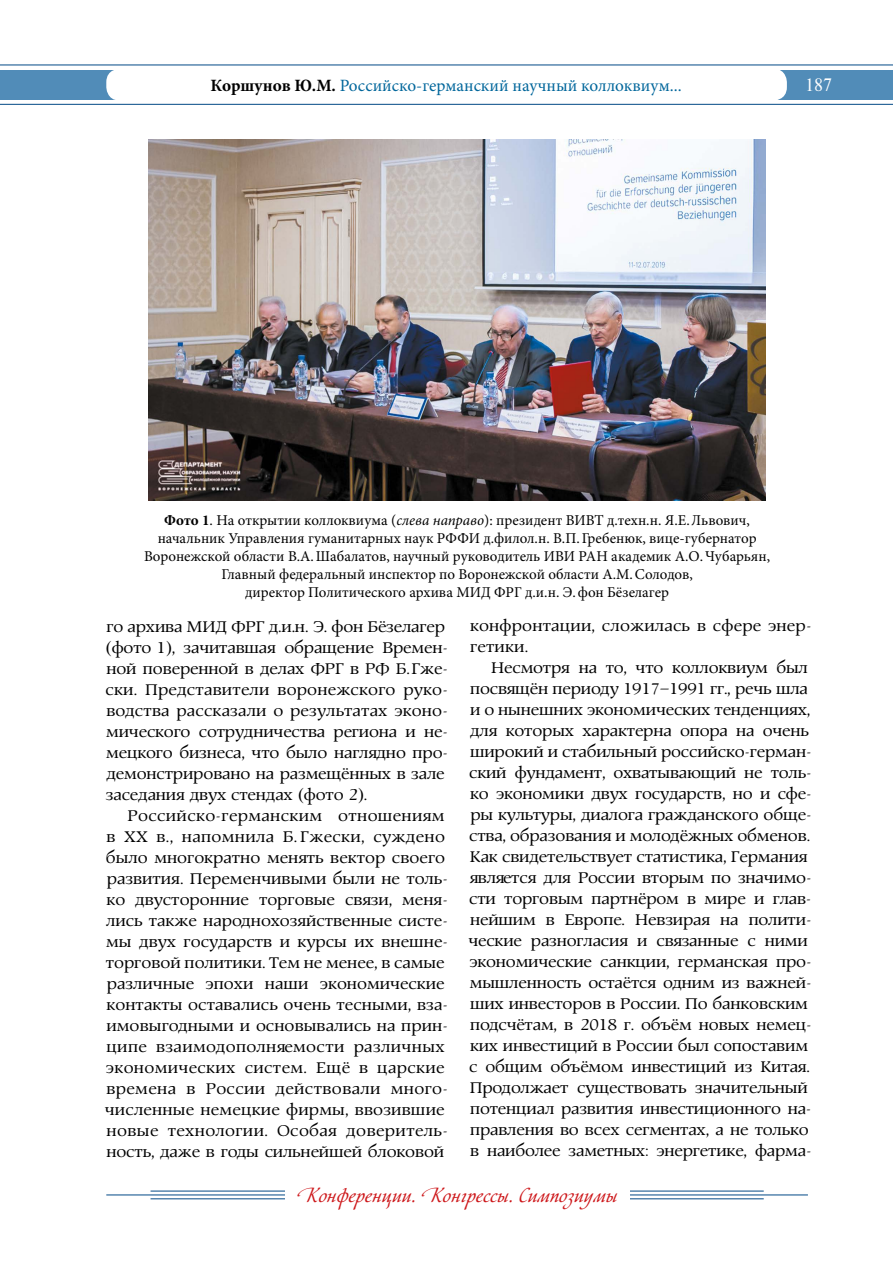
<style>
.page{position:relative;width:893px;height:1263px;background:#fff}
.page>*{position:absolute;margin:0;border:0;box-sizing:border-box;transform-origin:0 0}
.t1{font:19.5px "Cometa C";color:#cd171a}
.t2{font:18px "Newton C";color:#fff}
.t3{font:17.25px/21px "Prospect C";letter-spacing:-.01em;color:#000}
.t4{font:17.25px "Minion Pro";color:#00669b}
.t5{font:17.25px/21px "Prospect C";letter-spacing:.01em;color:#000}
.t6{font:15px/18px "Minion Pro";color:#000;text-align:center}
.s1{font-weight:700;color:#000}
.s2{font-weight:700}
.s3{font-style:italic}
</style>
<div class="page">
<div style="left:0;top:70px;width:893px;height:30px;background:#518cb8"></div>
<div style="left:106px;top:69px;width:681px;height:32px;background:#fff;border-radius:14px"></div>
<hr style="left:0;top:65px;width:893px;height:1px;background:#024986">
<hr style="left:0;top:104px;width:893px;height:1px;background:#024986">
<hr style="left:553px;top:1194px;width:255px;height:1px;background:#024986">
<hr style="left:106px;top:1194px;width:255px;height:1px;background:#024986">
<hr style="left:151px;top:1191px;width:210px;height:1px;background:#024986">
<hr style="left:553px;top:1191px;width:211px;height:1px;background:#024986">
<hr style="left:151px;top:1198px;width:210px;height:1px;background:#024986">
<hr style="left:553px;top:1198px;width:211px;height:1px;background:#024986">
<div style="left:285px;top:1178px;width:344px;height:33px;background:#fff"></div>
<img style="left:149px;top:139px;width:616px;height:362px">
<p class="t4" style="left:211px;top:74px;width:473px"><span class="s1">Коршунов Ю.М.</span> Российско-германский научный коллоквиум...</p>
<p class="t2" style="left:805px;top:75px;width:28px">187</p>
<p class="t6" style="left:144px;top:511px;width:628px"><span class="s2">Фото 1</span>. На открытии коллоквиума (<span class="s3">слева направо</span>): президент ВИВТ д.техн.н. Я.Е.Львович, начальник Управления гуманитарных наук РФФИ д.филол.н. В.П.Гребенюк, вице-губернатор Воронежской области В.А.Шабалатов, научный руководитель ИВИ РАН академик А.О.Чубарьян, Главный федеральный инспектор по Воронежской области А.М.Солодов,<br>директор Политического архива МИД ФРГ д.и.н. Э.фон Бёзелагер</p>
<p class="t3" style="left:106px;top:616px;width:344px">го архива МИД ФРГ д.и.н. Э. фон Бёзелагер (фото 1), зачитавшая обращение Времен&shy;ной поверенной в делах ФРГ в РФ Б.Гже&shy;ски. Представители воронежского руко&shy;водства рассказали о результатах эконо&shy;мического сотрудничества региона и не&shy;мецкого бизнеса, что было наглядно про&shy;демонстрировано на размещённых в зале заседания двух стендах (фото 2).</p>
<p class="t3" style="left:105px;top:805px;width:345px;text-indent:23px">Российско-германским отношениям в ХХ в., напомнила Б. Гжески, суждено было многократно менять вектор своего развития. Переменчивыми были не толь&shy;ко двусторонние торговые связи, меня&shy;лись также народнохозяйственные систе&shy;мы двух государств и курсы их внешне&shy;торговой политики. Тем не менее, в самые различные эпохи наши экономические контакты оставались очень тесными, вза&shy;имовыгодными и основывались на прин&shy;ципе взаимодополняемости различных экономических систем. Ещё в царские времена в России действовали много&shy;численные немецкие фирмы, ввозившие новые технологии. Особая доверитель&shy;ность, даже в годы сильнейшей блоковой</p>
<p class="t5" style="left:470px;top:616px;width:343px">конфронтации, сложилась в сфере энер&shy;гетики.</p>
<p class="t3" style="left:468px;top:658px;width:345px;text-indent:23px">Несмотря на то, что коллоквиум был посвящён периоду 1917–1991 гг., речь шла и о нынешних экономических тенденциях, для которых характерна опора на очень широкий и стабильный российско-герман&shy;ский фундамент, охватывающий не толь&shy;ко экономики двух государств, но и сфе&shy;ры культуры, диалога гражданского обще&shy;ства, образования и молодёжных обменов.<br>Как свидетельствует статистика, Германия является для России вторым по значимо&shy;сти торговым партнёром в мире и глав&shy;нейшим в Европе. Невзирая на полити&shy;ческие разногласия и связанные с ними экономические санкции, германская про&shy;мышленность остаётся одним из важней&shy;ших инвесторов в России. По банковским подсчётам, в 2018 г. объём новых немец&shy;ких инвестиций в России был сопоставим с общим объёмом инвестиций из Китая.<br>Продолжает существовать значительный потенциал развития инвестиционного на&shy;правления во всех сегментах, а не только в наиболее заметных: энергетике, фарма-</p>
<p class="t1" style="left:297px;top:1183px;width:321px">Конференции. Конгрессы. Симпозиумы</p>
</div>
